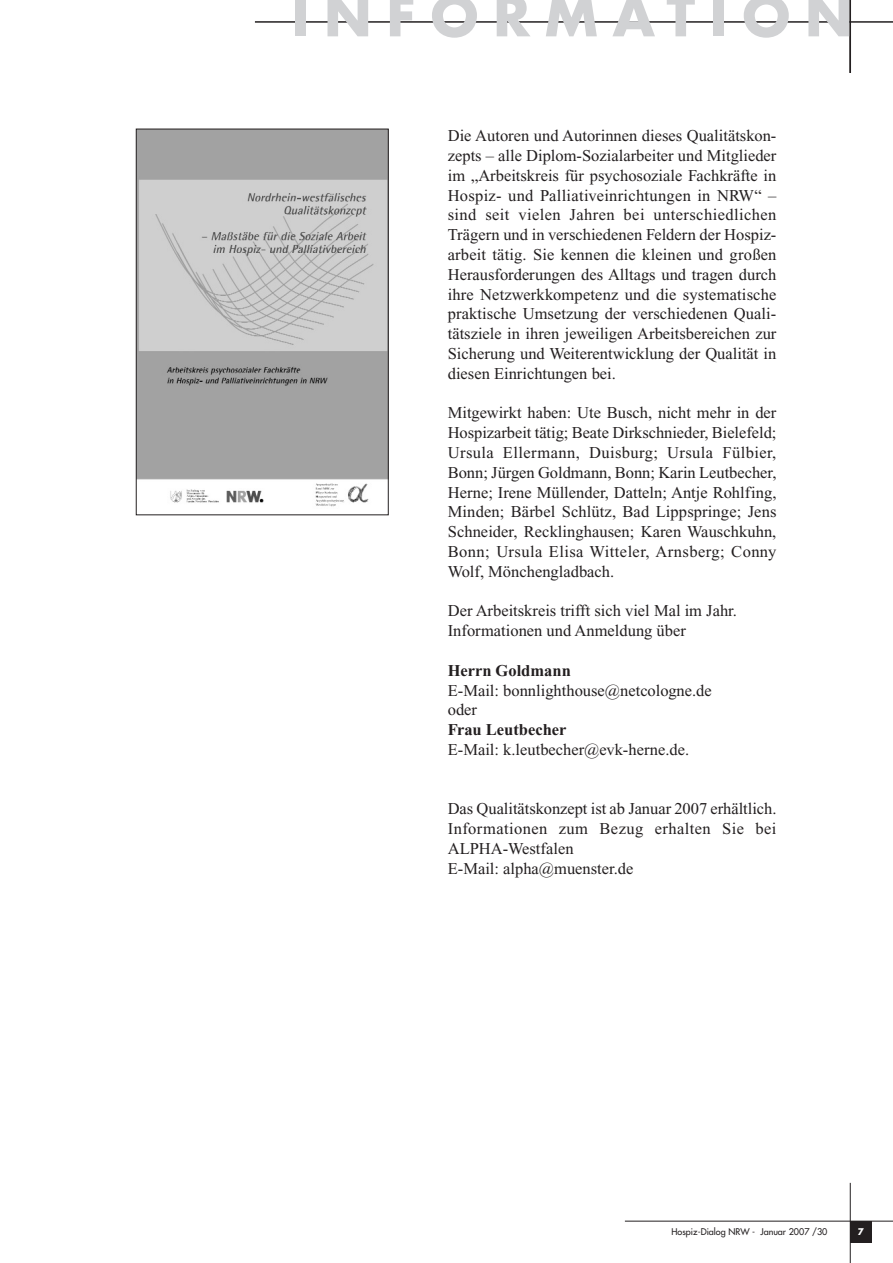
<style>
.page{position:relative;width:893px;height:1263px;background:#fff}
.page>*{position:absolute;margin:0;border:0;box-sizing:border-box;transform-origin:0 0}
.t1{font:700 54px "Futura";letter-spacing:.275em;color:#d1d2d4}
.t2{font:16.5px/19.8px "Times New Roman";color:#231f20}
.t3{font:700 16.5px "Times New Roman";color:#231f20}
.t4{font:9px "Futura";color:#231f20}
.t5{font:700 9px "Futura";color:#fff}
</style>
<div class="page">
<hr style="left:625px;top:1221px;width:268px;height:1px;background:#231f20">
<hr style="left:850px;top:1183px;width:1px;height:80px;background:#231f20">
<div style="left:850px;top:1221px;width:21px;height:21px;background:#231f20"></div>
<hr style="left:255px;top:21px;width:638px;height:2px;background:#231f20">
<hr style="left:849px;top:1px;width:2px;height:72px;background:#231f20">
<img style="left:138px;top:131px;width:249px;height:376px">
<div style="left:136px;top:129px;width:253px;height:386px;border:1px solid #231f20"></div>
<h1 class="t1" style="left:292px;top:-8px;width:562px">INFORMATION</h1>
<p class="t2" style="left:448px;top:127px;width:330px;text-align:justify">Die Autoren und Autorinnen dieses Qualitätskon&shy;zepts – alle Diplom-Sozialarbeiter und Mitglieder im „Arbeitskreis für psychosoziale Fachkräfte in Hospiz- und Palliativeinrichtungen in NRW“ – sind seit vielen Jahren bei unterschiedlichen Trägern und in verschiedenen Feldern der Hospiz&shy;arbeit tätig. Sie kennen die kleinen und großen Herausforderungen des Alltags und tragen durch ihre Netzwerkkompetenz und die systematische praktische Umsetzung der verschiedenen Quali&shy;tätsziele in ihren jeweiligen Arbeitsbereichen zur Sicherung und Weiterentwicklung der Qualität in diesen Einrichtungen bei.</p>
<p class="t2" style="left:448px;top:405px;width:330px;text-align:justify">Mitgewirkt haben: Ute Busch, nicht mehr in der Hospizarbeit tätig; Beate Dirkschnieder, Bielefeld; Ursula Ellermann, Duisburg; Ursula Fülbier, Bonn; Jürgen Goldmann, Bonn; Karin Leutbecher, Herne; Irene Müllender, Datteln; Antje Rohlfing, Minden; Bärbel Schlütz, Bad Lippspringe; Jens Schneider, Recklinghausen; Karen Wauschkuhn, Bonn; Ursula Elisa Witteler, Arnsberg; Conny Wolf, Mönchengladbach.</p>
<p class="t2" style="left:448px;top:603px;width:291px">Der Arbeitskreis trifft sich viel Mal im Jahr.<br>Informationen und Anmeldung über</p>
<p class="t3" style="left:448px;top:664px;width:125px">Herrn Goldmann</p>
<p class="t2" style="left:448px;top:682px;width:266px">E-Mail: bonnlighthouse@netcologne.de oder</p>
<p class="t3" style="left:448px;top:724px;width:120px">Frau Leutbecher</p>
<p class="t2" style="left:448px;top:741px;width:243px">E-Mail: k.leutbecher@evk-herne.de.</p>
<p class="t2" style="left:448px;top:801px;width:330px">Das Qualitätskonzept ist ab Januar 2007 erhältlich.<br>Informationen zum Bezug erhalten Sie bei ALPHA-Westfalen<br>E-Mail: alpha@muenster.de</p>
<p class="t4" style="left:672px;top:1227px;width:157px">Hospiz-Dialog NRW - Januar 2007 /30</p>
<p class="t5" style="left:858px;top:1228px;width:8px">7</p>
</div>
